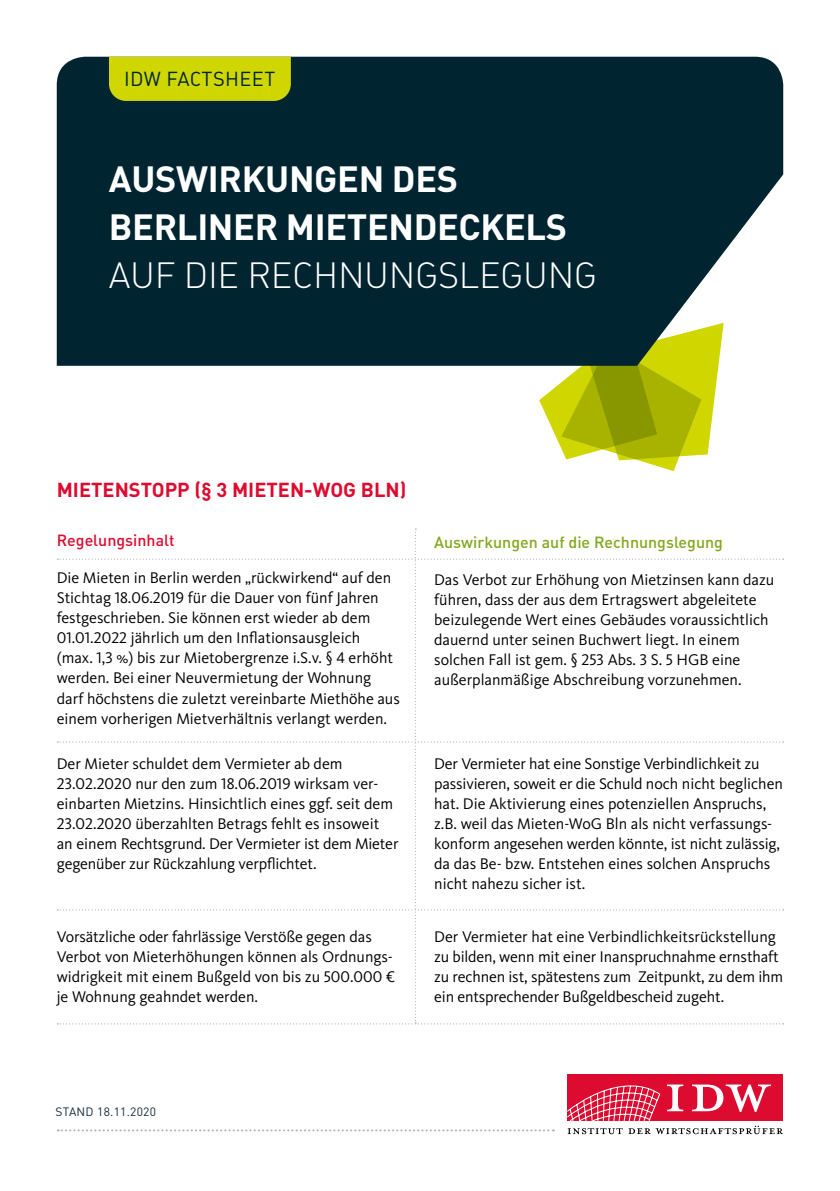
<style>
.page{position:relative;width:840px;height:1191px;background:#fff}
.page>*{position:absolute;margin:0;border:0;box-sizing:border-box;transform-origin:0 0}
.t1{font:700 36px/48px "DIN";letter-spacing:-.01em;color:#fff}
.t2{font:36px "DIN Light Alternate";letter-spacing:-.01em;color:#fff}
.t3{font:700 20px "DIN";color:#dd0b2f}
.t4{font:20px "DIN Regular Alternate";letter-spacing:.02em;color:#002531}
.t5{font:16px/20px "Kievit IDW";color:#000}
.t6{font:16px "DIN Medium Alternate";color:#82a81c}
.t7{font:16px "DIN Medium Alternate";color:#dd0b2f}
.t8{font:12px "DIN";letter-spacing:.02em;color:#142e3d}
.s1{font-family:"DIN Regular Alternate"}
</style>
<div class="page">
<svg style="left:539px;top:366px;width:180px;height:105px"></svg>
<div style="left:57px;top:57px;width:725px;height:309px;background:#002531"></div>
<div style="left:567px;top:1074px;width:215px;height:46px;background:#dd0b2f"></div>
<svg style="left:567px;top:1084px;width:215px;height:50px"></svg>
<svg style="left:58px;top:1129px;width:495px;height:2px"></svg>
<div style="left:109px;top:57px;width:182px;height:44px;background:#cfd600"></div>
<svg style="left:57px;top:528px;width:726px;height:496px"></svg>
<p class="t4" style="left:124px;top:66px;width:153px">IDW FACTSHEET</p>
<h1 class="t1" style="left:109px;top:153px;width:459px">AUSWIRKUNGEN DES<br>BERLINER MIETENDECKELS</h1>
<h1 class="t2" style="left:109px;top:253px;width:489px">AUF DIE RECHNUNGSLEGUNG</h1>
<p class="t3" style="left:57px;top:477px;width:351px">MIETENSTOPP (§ 3 MIETEN-WOG BLN)</p>
<p class="t7" style="left:57px;top:530px;width:119px">Regelungsinhalt</p>
<p class="t5" style="left:57px;top:568px;width:344px">Die Mieten in Berlin werden „rückwirkend“ auf den Stichtag 18.06.2019 für die Dauer von fünf Jahren festgeschrieben. Sie können erst wieder ab dem 01.01.2022 jährlich um den Inflationsausgleich (max. 1,3 %) bis zur Mietobergrenze i.S.v. § 4 erhöht werden. Bei einer Neuvermietung der Wohnung darf höchstens die zuletzt vereinbarte Miethöhe aus einem vorherigen Mietverhältnis verlangt werden.</p>
<p class="t5" style="left:57px;top:754px;width:343px">Der Mieter schuldet dem Vermieter ab dem 23.02.2020 nur den zum 18.06.2019 wirksam ver&shy;einbarten Mietzins. Hinsichtlich eines ggf. seit dem 23.02.2020 überzahlten Betrags fehlt es insoweit an einem Rechtsgrund. Der Vermieter ist dem Mieter gegenüber zur Rückzahlung verpflichtet.</p>
<p class="t5" style="left:57px;top:927px;width:340px">Vorsätzliche oder fahrlässige Verstöße gegen das Verbot von Mieterhöhungen können als Ordnungs&shy;widrigkeit mit einem Bußgeld von bis zu 500.000 € je Wohnung geahndet werden.</p>
<p class="t6" style="left:434px;top:532px;width:290px">Auswirkungen auf die Rechnungslegung</p>
<p class="t5" style="left:434px;top:569px;width:341px">Das Verbot zur Erhöhung von Mietzinsen kann dazu führen, dass der aus dem Ertragswert abgeleitete beizulegende Wert eines Gebäudes voraussichtlich dauernd unter seinen Buchwert liegt. In einem solchen Fall ist gem. § 253 Abs. 3 S. 5 HGB eine außerplanmäßige Abschreibung vorzunehmen.</p>
<p class="t5" style="left:434px;top:754px;width:350px">Der Vermieter hat eine Sonstige Verbindlichkeit zu passivieren, soweit er die Schuld noch nicht beglichen hat. Die Aktivierung eines potenziellen Anspruchs, z.B. weil das Mieten-WoG Bln als nicht verfassungs&shy;konform angesehen werden könnte, ist nicht zulässig, da das Be- bzw. Entstehen eines solchen Anspruchs nicht nahezu sicher ist.</p>
<p class="t5" style="left:434px;top:927px;width:350px">Der Vermieter hat eine Verbindlichkeitsrückstellung zu bilden, wenn mit einer Inanspruchnahme ernsthaft zu rechnen ist, spätestens zum Zeitpunkt, zu dem ihm ein entsprechender Bußgeldbescheid zugeht.</p>
<p class="t8" style="left:56px;top:1104px;width:102px"><span class="s1">STAND</span> 18.11.2020</p>
</div>
